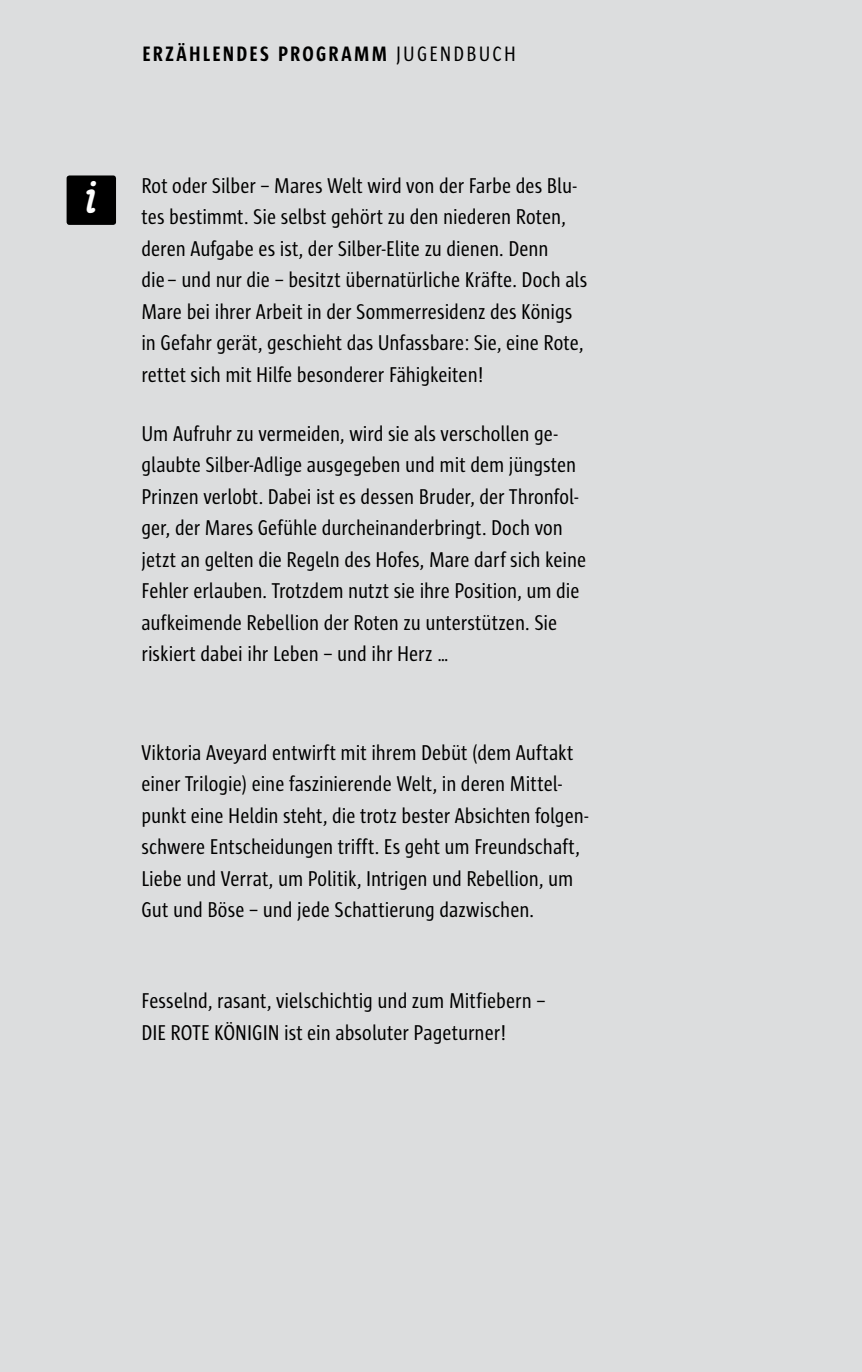
<style>
.page{position:relative;width:862px;height:1372px;background:#fff}
.page>*{position:absolute;margin:0;border:0;box-sizing:border-box;transform-origin:0 0}
.t1{font:500 48.82px "Poppl College Two BQ";color:#fff}
.t2{font:22.05px/31.5px "Sun Cd";color:#000}
.t3{font:700 21.38px "Sun Cd";letter-spacing:.12em;color:#000}
.s1{font-weight:400}
</style>
<div class="page">
<div style="left:0;top:0;width:861px;height:83px;background:#dcddde"></div>
<div style="left:0;top:81px;width:861px;height:1290px;background:#dcddde"></div>
<div style="left:67px;top:175px;width:49px;height:50px;background:#000;border-radius:3px"></div>
<p class="t3" style="left:142px;top:43px;width:274px">ER ZÄHLENDES PROGR AMM <span class="s1">Jugendbuch</span></p>
<h1 class="t1" style="left:84px;top:170px;width:13px">i</h1>
<p class="t2" style="left:141px;top:170px;width:447px">Rot oder Silber – Mares Welt wird von der Farbe des Blu&shy;tes bestimmt. Sie selbst gehört zu den niederen Roten, deren Aufgabe es ist, der Silber-Elite zu dienen. Denn<br>die – und nur die – besitzt übernatürliche Kräfte. Doch als Mare bei ihrer Arbeit in der Sommerresidenz des Königs in Gefahr gerät, geschieht das Unfassbare: Sie, eine Rote, rettet sich mit Hilfe besonderer Fähigkeiten!</p>
<p class="t2" style="left:141px;top:418px;width:446px">Um Aufruhr zu vermeiden, wird sie als verschollen ge&shy;glaubte Silber-Adlige ausgegeben und mit dem jüngsten Prinzen verlobt. Dabei ist es dessen Bruder, der Thronfol&shy;ger, der Mares Gefühle durcheinanderbringt. Doch von jetzt an gelten die Regeln des Hofes, Mare darf sich keine Fehler erlauben. Trotzdem nutzt sie ihre Position, um die aufkeimende Rebellion der Roten zu unterstützen. Sie riskiert dabei ihr Leben – und ihr Herz …</p>
<p class="t2" style="left:141px;top:737px;width:448px">Viktoria Aveyard entwirft mit ihrem Debüt (dem Auftakt einer Trilogie) eine faszinierende Welt, in deren Mittel&shy;punkt eine Heldin steht, die trotz bester Absichten folgen&shy;schwere Entscheidungen trifft. Es geht um Freundschaft, Liebe und Verrat, um Politik, Intrigen und Rebellion, um Gut und Böse – und jede Schattierung dazwischen.</p>
<p class="t2" style="left:141px;top:985px;width:405px">Fesselnd, rasant, vielschichtig und zum Mitfiebern –<br>DIE ROTE KÖNIGIN ist ein absoluter Pageturner!</p>
</div>
